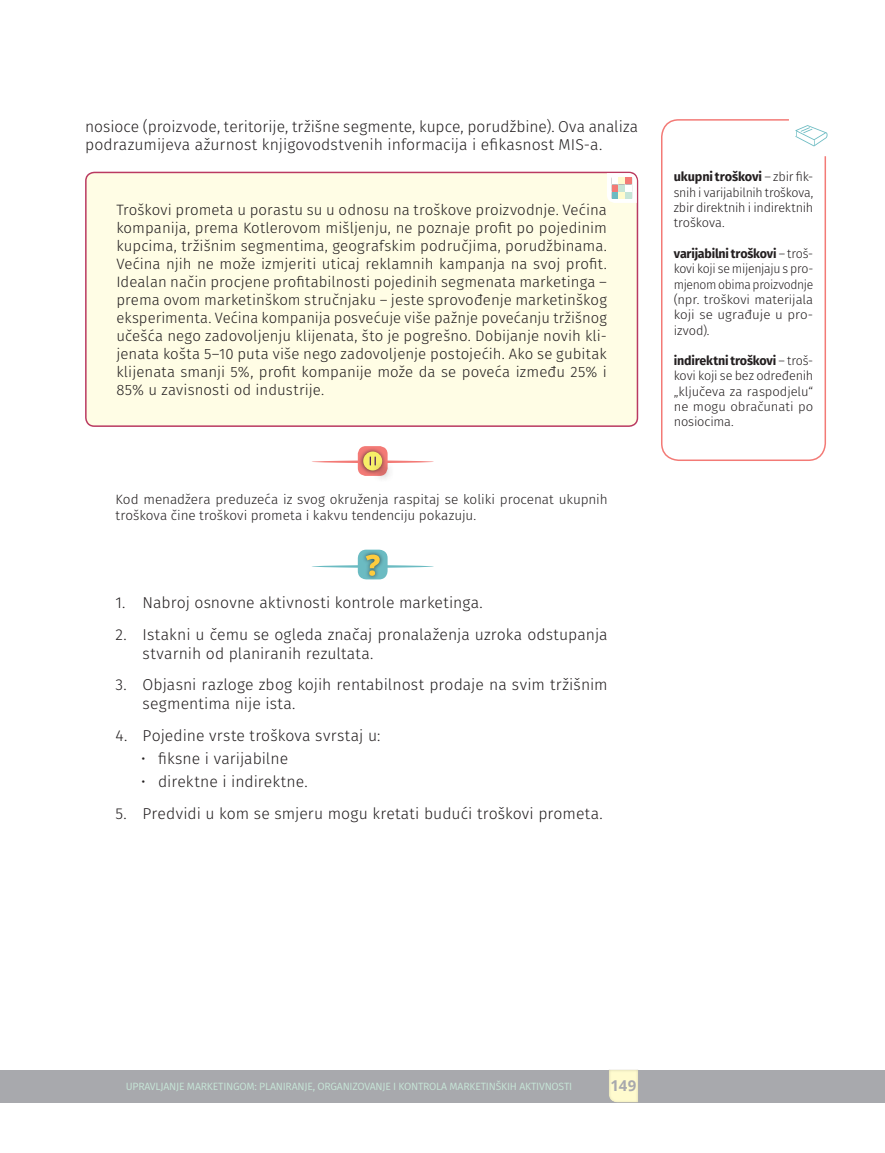
<style>
.page{position:relative;width:885px;height:1153px;background:#fff}
.page>*{position:absolute;margin:0;border:0;box-sizing:border-box;transform-origin:0 0}
.t1{font:300 15.75px/18.9px "Fira Sans";letter-spacing:.005em;color:#231f20}
.t2{font:300 15px/18px "Fira Sans";letter-spacing:.01em;color:#231f20;text-align:justify}
.t3{font:700 15px "Open Sans";color:#a8a9ad}
.t4{font:300 13.5px/16.2px "Fira Sans";color:#231f20}
.t5{font:300 12.75px/15.3px "Fira Sans";letter-spacing:-.01em;color:#231f20;text-align:justify}
.t6{font:10.5px "Fira Sans";letter-spacing:-.02em;color:#c6e5d7}
.s1{font-weight:700}
</style>
<div class="page">
<div style="left:0;top:1069px;width:884px;height:33px;background:#a8a9ad"></div>
<div style="left:606px;top:1067px;width:33px;height:36px;background:#a8a9ad;opacity:.75"></div>
<div style="left:86px;top:172px;width:551px;height:254px;background:#fffde5;border-radius:9px"></div>
<div style="left:85px;top:172px;width:553px;height:255px;border:2px solid #ba3a61;border-radius:9px"></div>
<svg style="left:607px;top:173px;width:29px;height:30px"></svg>
<svg style="left:358px;top:446px;width:29px;height:30px"></svg>
<div style="left:358px;top:447px;width:28px;height:28px;background:#231f20;opacity:.75"></div>
<svg style="left:363px;top:451px;width:19px;height:19px"></svg>
<div style="left:372px;top:459px;width:17px;height:24px;background:#231f20;opacity:.75"></div>
<div style="left:367px;top:455px;width:5px;height:12px;background:#a8a9ad;opacity:.75"></div>
<div style="left:376px;top:459px;width:18px;height:24px;background:#231f20;opacity:.75"></div>
<svg style="left:312px;top:457px;width:122px;height:8px"></svg>
<hr style="left:372px;top:455px;width:4px;height:12px;background:#a8a9ad;opacity:.75">
<svg style="left:358px;top:549px;width:29px;height:30px"></svg>
<div style="left:361px;top:550px;width:23px;height:30px;background:#231f20;opacity:.75"></div>
<svg style="left:312px;top:554px;width:122px;height:21px"></svg>
<svg style="left:661px;top:119px;width:165px;height:342px"></svg>
<svg style="left:795px;top:125px;width:32px;height:21px"></svg>
<p class="t1" style="left:85px;top:118px;width:554px">nosioce (proizvode, teritorije, tržišne segmente, kupce, porudžbine). Ova analiza podrazumijeva ažurnost knjigovodstvenih informacija i efikasnost MIS-a.</p>
<p class="t2" style="left:116px;top:202px;width:492px">Troškovi prometa u porastu su u odnosu na troškove proizvodnje. Većina kompanija, prema Kotlerovom mišljenju, ne poznaje profit po pojedinim kupcima, tržišnim segmentima, geografskim područjima, porudžbinama.<br>Većina njih ne može izmjeriti uticaj reklamnih kampanja na svoj profit.<br>Idealan način procjene profitabilnosti pojedinih segmenata marketinga – prema ovom marketinškom stručnjaku – jeste sprovođenje marketinškog eksperimenta. Većina kompanija posvećuje više pažnje povećanju tržišnog učešća nego zadovoljenju klijenata, što je pogrešno. Dobijanje novih kli&shy;jenata košta 5–10 puta više nego zadovoljenje postojećih. Ako se gubitak klijenata smanji 5%, profit kompanije može da se poveća između 25% i 85% u zavisnosti od industrije.</p>
<p class="t4" style="left:116px;top:492px;width:493px">Kod menadžera preduzeća iz svog okruženja raspitaj se koliki procenat ukupnih troškova čine troškovi prometa i kakvu tendenciju pokazuju.</p>
<p class="t1" style="left:116px;top:594px;width:369px">1. Nabroj osnovne aktivnosti kontrole marketinga.</p>
<p class="t1" style="left:143px;top:626px;width:466px;text-indent:-27px">2. Istakni u čemu se ogleda značaj pronalaženja uzroka odstupanja stvarnih od planiranih rezultata.</p>
<p class="t1" style="left:143px;top:676px;width:466px;text-indent:-27px">3. Objasni razloge zbog kojih rentabilnost prodaje na svim tržišnim segmentima nije ista.</p>
<p class="t1" style="left:116px;top:727px;width:266px">4. Pojedine vrste troškova svrstaj u:</p>
<p class="t1" style="left:141px;top:750px;width:149px">• fiksne i varijabilne</p>
<p class="t1" style="left:141px;top:773px;width:168px">• direktne i indirektne.</p>
<p class="t1" style="left:116px;top:805px;width:488px">5. Predvidi u kom se smjeru mogu kretati budući troškovi prometa.</p>
<p class="t5" style="left:673px;top:170px;width:141px"><span class="s1">ukupni troškovi</span> – zbir fik&shy;snih i varijabilnih troškova, zbir direktnih i indirektnih troškova.</p>
<p class="t5" style="left:673px;top:247px;width:141px"><span class="s1">varijabilni troškovi</span> – troš&shy;kovi koji se mijenjaju s pro&shy;mjenom obima proizvodnje (npr. troškovi materijala koji se ugrađuje u pro&shy;izvod).</p>
<p class="t5" style="left:673px;top:354px;width:141px"><span class="s1">indirektni troškovi</span> – troš&shy;kovi koji se bez određenih „ključeva za raspodjelu“ ne mogu obračunati po nosiocima.</p>
<p class="t6" style="left:126px;top:1078px;width:448px">U PRAVLJANJE MARKETINGOM: PLANIRANJE, ORGANIZOVANJE I KONTROLA MARKETINŠKIH AKTIVNOSTI</p>
<p class="t3" style="left:610px;top:1075px;width:27px">149</p>
</div>
